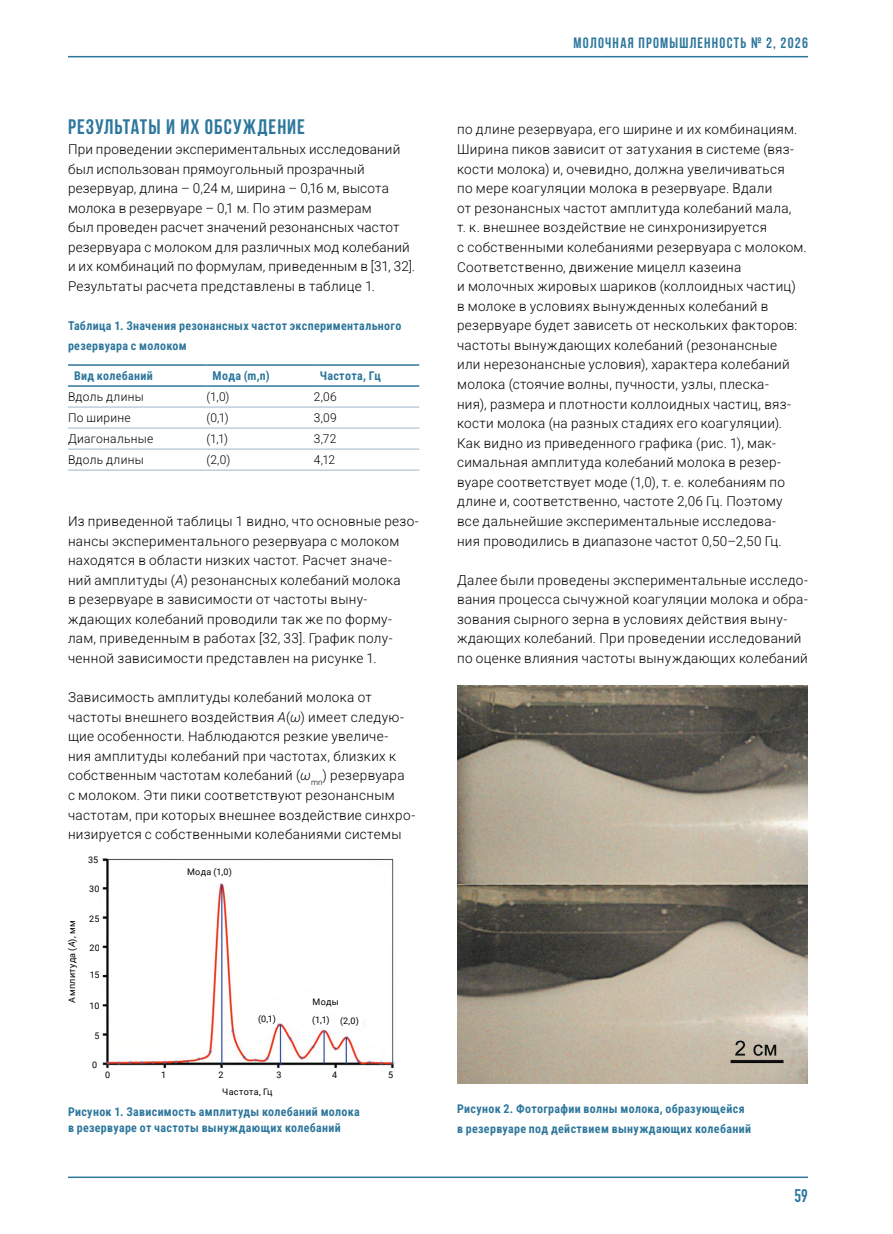
<style>
.page{position:relative;width:893px;height:1234px;background:#fff}
.page>*{position:absolute;margin:0;border:0;box-sizing:border-box;transform-origin:0 0}
.t1{font:700 21px "Bebas Neue";letter-spacing:.045em;color:#2e779c}
.t2{font:700 18px "DIN Condensed";color:#2e779c}
.t3{font:700 15px "Bebas Neue";letter-spacing:.08em;color:#2e779c}
.t4{font:300 13.5px/19.5px "Roboto";letter-spacing:.02em;color:#000}
.t5{font:700 12px/19.5px "Roboto Condensed";letter-spacing:.025em;color:#2e779c}
.t6{font:300 12px "Roboto";letter-spacing:.025em;color:#000}
.t7{font:9px "Roboto";letter-spacing:.035em;color:#000}
.s1{font-style:italic}
.s2{font-family:"DIN Condensed"}
</style>
<div class="page">
<hr style="left:68px;top:1176px;width:740px;height:1px;background:#2e779c">
<hr style="left:68px;top:56px;width:740px;height:1px;background:#2e779c">
<hr style="left:68px;top:406px;width:139px;height:1px;background:#9db5cb">
<hr style="left:207px;top:406px;width:107px;height:1px;background:#9db5cb">
<hr style="left:314px;top:406px;width:105px;height:1px;background:#9db5cb">
<hr style="left:68px;top:427px;width:139px;height:1px;background:#9db5cb">
<hr style="left:207px;top:427px;width:107px;height:1px;background:#9db5cb">
<hr style="left:314px;top:427px;width:105px;height:1px;background:#9db5cb">
<hr style="left:68px;top:448px;width:139px;height:1px;background:#9db5cb">
<hr style="left:207px;top:448px;width:107px;height:1px;background:#9db5cb">
<hr style="left:314px;top:448px;width:105px;height:1px;background:#9db5cb">
<hr style="left:68px;top:469px;width:139px;height:1px;background:#9db5cb">
<hr style="left:207px;top:469px;width:107px;height:1px;background:#9db5cb">
<hr style="left:314px;top:469px;width:105px;height:1px;background:#9db5cb">
<hr style="left:68px;top:364px;width:139px;height:2px;background:#2e779c">
<hr style="left:207px;top:364px;width:107px;height:2px;background:#2e779c">
<hr style="left:314px;top:364px;width:105px;height:2px;background:#2e779c">
<hr style="left:68px;top:385px;width:139px;height:2px;background:#2e779c">
<hr style="left:207px;top:385px;width:107px;height:2px;background:#2e779c">
<hr style="left:314px;top:385px;width:105px;height:2px;background:#2e779c">
<img style="left:102px;top:858px;width:293px;height:211px">
<div style="left:165px;top:867px;width:89px;height:16px;background:#fff"></div>
<div style="left:281px;top:997px;width:89px;height:15px;background:#fff"></div>
<div style="left:243px;top:1014px;width:34px;height:11px;background:#fff"></div>
<hr style="left:247px;top:1023px;width:29px;height:3px;background:#fff">
<div style="left:306px;top:1015px;width:31px;height:13px;background:#fff"></div>
<div style="left:335px;top:1016px;width:29px;height:12px;background:#fff"></div>
<img style="left:457px;top:685px;width:351px;height:398px">
<h1 class="t1" style="left:68px;top:116px;width:238px">Результаты и их обсуждение</h1>
<p class="t4" style="left:68px;top:139px;width:349px">При проведении экспериментальных исследований был использован прямоугольный прозрачный резервуар, длина – 0,24 м, ширина – 0,16 м, высота молока в резервуаре – 0,1 м. По этим размерам<br>был проведен расчет значений резонансных частот резервуара с молоком для различных мод колебаний и их комбинаций по формулам, приведенным в [31, 32].<br>Результаты расчета представлены в таблице 1.</p>
<p class="t5" style="left:68px;top:315px;width:335px">Таблица 1. Значения резонансных частот экспериментального резервуара с молоком</p>
<p class="t5" style="left:74px;top:365px;width:80px">Вид колебаний</p>
<p class="t5" style="left:213px;top:365px;width:58px">Мода (m,n)</p>
<p class="t5" style="left:320px;top:365px;width:63px">Частота, Гц</p>
<p class="t6" style="left:68px;top:388px;width:77px">Вдоль длины</p>
<p class="t6" style="left:207px;top:388px;width:24px">(1,0)</p>
<p class="t6" style="left:314px;top:388px;width:25px">2,06</p>
<p class="t6" style="left:68px;top:409px;width:64px">По ширине</p>
<p class="t6" style="left:207px;top:409px;width:24px">(0,1)</p>
<p class="t6" style="left:314px;top:409px;width:25px">3,09</p>
<p class="t6" style="left:68px;top:430px;width:87px">Диагональные</p>
<p class="t6" style="left:207px;top:430px;width:23px">(1,1)</p>
<p class="t6" style="left:314px;top:430px;width:24px">3,72</p>
<p class="t6" style="left:68px;top:451px;width:77px">Вдоль длины</p>
<p class="t6" style="left:207px;top:451px;width:25px">(2,0)</p>
<p class="t6" style="left:314px;top:451px;width:23px">4,12</p>
<p class="t4" style="left:68px;top:511px;width:352px">Из приведенной таблицы 1 видно, что основные резо&shy;нансы экспериментального резервуара с молоком находятся в области низких частот. Расчет значе-<br>ний амплитуды (<span class="s1">А</span>) резонансных колебаний молока<br>в резервуаре в зависимости от частоты выну&shy;ждающих колебаний проводили так же по форму&shy;лам, приведенным в работах [32, 33]. График полу&shy;ченной зависимости представлен на рисунке 1.</p>
<p class="t4" style="left:68px;top:687px;width:349px">Зависимость амплитуды колебаний молока от частоты внешнего воздействия <span class="s1">A</span>(<span class="s1">ω</span>) имеет следую&shy;щие особенности. Наблюдаются резкие увеличе-<br>ния амплитуды колебаний при частотах, близких к собственным частотам колебаний (<span class="s1">ω</span><sub>mn</sub>) резервуара<br>с молоком. Эти пики соответствуют резонансным частотам, при которых внешнее воздействие синхро&shy;низируется с собственными колебаниями системы</p>
<p class="t7" style="left:66px;top:1002px;width:83px;rotate:-90deg">Амплитуда (<span class="s1">А</span>), мм</p>
<p class="t7" style="left:88px;top:853px;width:12px">35</p>
<p class="t7" style="left:89px;top:882px;width:12px">30</p>
<p class="t7" style="left:89px;top:911px;width:12px">25</p>
<p class="t7" style="left:89px;top:941px;width:12px">20</p>
<p class="t7" style="left:90px;top:968px;width:11px">15</p>
<p class="t7" style="left:90px;top:998px;width:11px">10</p>
<p class="t7" style="left:94px;top:1028px;width:7px">5</p>
<p class="t7" style="left:92px;top:1058px;width:7px">0</p>
<p class="t7" style="left:187px;top:865px;width:46px">Мода (1,0)</p>
<p class="t7" style="left:313px;top:994px;width:28px">Моды</p>
<p class="t7" style="left:258px;top:1011px;width:19px">(0,1)</p>
<p class="t7" style="left:312px;top:1013px;width:48px">(1,1) (2,0)</p>
<p class="t7" style="left:105px;top:1067px;width:7px">0</p>
<p class="t7" style="left:161px;top:1067px;width:7px">1</p>
<p class="t7" style="left:218px;top:1067px;width:7px">2</p>
<p class="t7" style="left:276px;top:1067px;width:7px">3</p>
<p class="t7" style="left:332px;top:1067px;width:7px">4</p>
<p class="t7" style="left:388px;top:1067px;width:7px">5</p>
<p class="t7" style="left:222px;top:1084px;width:52px">Частота, Гц</p>
<p class="t5" style="left:68px;top:1102px;width:293px;line-height:16.5px">Рисунок 1. Зависимость амплитуды колебаний молока в резервуаре от частоты вынуждающих колебаний</p>
<p class="t3" style="left:573px;top:34px;width:236px">Молочная промышленность <span class="s2">№</span> 2, 2026</p>
<p class="t4" style="left:457px;top:119px;width:351px">по длине резервуара, его ширине и их комбинациям.<br>Ширина пиков зависит от затухания в системе (вяз&shy;кости молока) и, очевидно, должна увеличиваться<br>по мере коагуляции молока в резервуаре. Вдали<br>от резонансных частот амплитуда колебаний мала,<br>т. к. внешнее воздействие не синхронизируется<br>с собственными колебаниями резервуара с молоком.<br>Соответственно, движение мицелл казеина<br>и молочных жировых шариков (коллоидных частиц) в молоке в условиях вынужденных колебаний в резервуаре будет зависеть от нескольких факторов: частоты вынуждающих колебаний (резонансные<br>или нерезонансные условия), характера колебаний молока (стоячие волны, пучности, узлы, плеска-<br>ния), размера и плотности коллоидных частиц, вяз&shy;кости молока (на разных стадиях его коагуляции).<br>Как видно из приведенного графика (рис. 1), мак&shy;симальная амплитуда колебаний молока в резер&shy;вуаре соответствует моде (1,0), т. е. колебаниям по длине и, соответственно, частоте 2,06 Гц. Поэтому все дальнейшие экспериментальные исследова-<br>ния проводились в диапазоне частот 0,50–2,50 Гц.</p>
<p class="t4" style="left:457px;top:569px;width:352px">Далее были проведены экспериментальные исследо&shy;вания процесса сычужной коагуляции молока и обра&shy;зования сырного зерна в условиях действия выну&shy;ждающих колебаний. При проведении исследований по оценке влияния частоты вынуждающих колебаний</p>
<p class="t5" style="left:457px;top:1098px;width:295px">Рисунок 2. Фотографии волны молока, образующейся в резервуаре под действием вынуждающих колебаний</p>
<h2 class="t2" style="left:794px;top:1183px;width:15px">59</h2>
</div>
